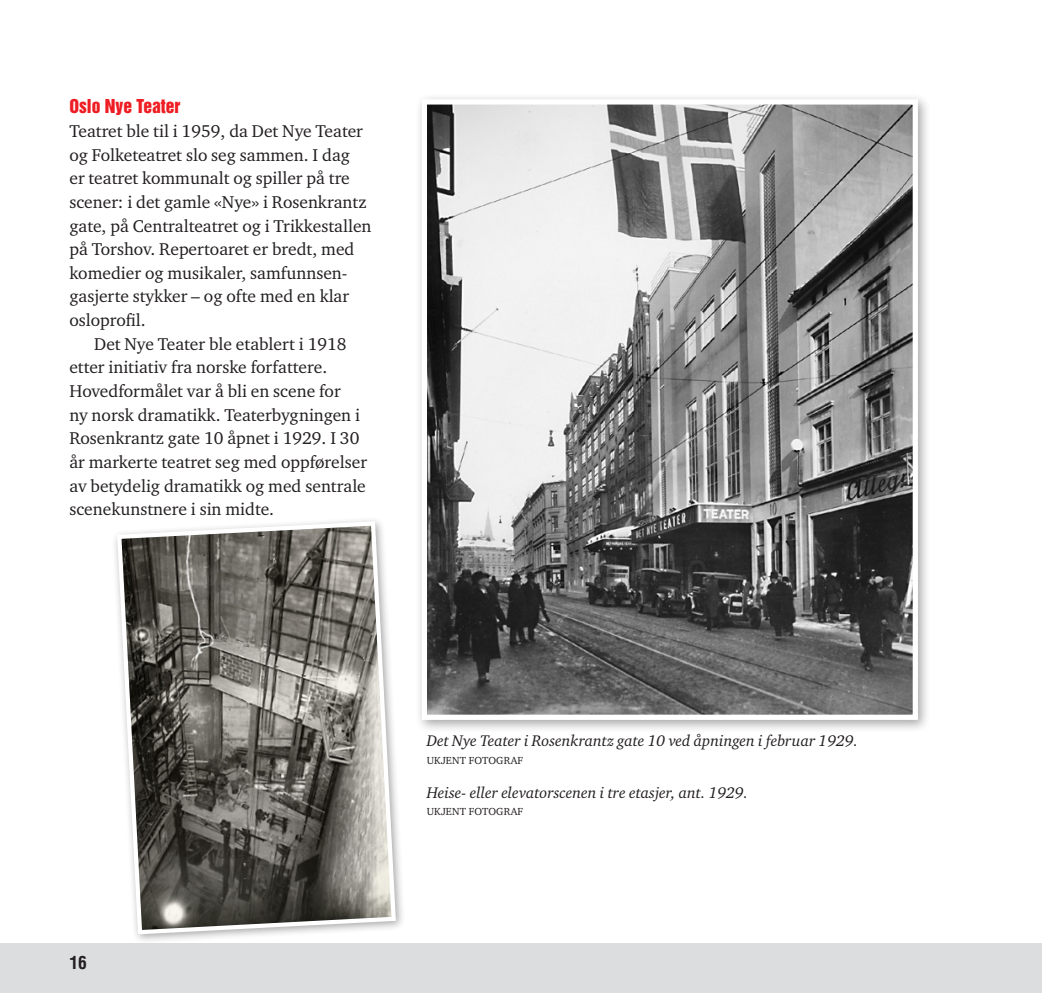
<style>
.page{position:relative;width:1042px;height:993px;background:#fff}
.page>*{position:absolute;margin:0;border:0;box-sizing:border-box;transform-origin:0 0}
.t1{font:17.5px/23.6px "Charter ITC Pro";color:#231f20}
.t2{font:17.5px "Helvetica Inserat";color:#ee1d23}
.t3{font:700 condensed 17.5px "Helvetica";color:#231f20}
.t4{font:italic 15.75px "Charter ITC Pro";color:#231f20}
.t5{font:10.5px "Charter ITC Pro";letter-spacing:.015em;color:#231f20}
</style>
<div class="page">
<div style="left:0;top:943px;width:1042px;height:49px;background:#dcdddf"></div>
<div style="left:415px;top:93px;width:516px;height:639px;background:#231f20;opacity:.4"></div>
<img style="left:428px;top:105px;width:484px;height:608px">
<div style="left:422px;top:99px;width:496px;height:620px;border:5px solid #fff"></div>
<div style="left:112px;top:515px;width:294px;height:429px;background:#231f20;opacity:.4"></div>
<svg style="left:115px;top:519px;width:283px;height:417px;background:#827f7a"></svg>
<p class="t2" style="left:69px;top:96px;width:112px">Oslo Nye Teater</p>
<p class="t1" style="left:69px;top:119px;width:304px">Teatret ble til i 1959, da Det Nye Teater og Folketeatret slo seg sammen. I dag<br>er teatret kommunalt og spiller på tre scener: i det gamle «Nye» i Rosenkrantz gate, på Centralteatret og i Trikkestallen på Torshov. Repertoaret er bredt, med komedier og musikaler, samfunnsen&shy;gasjerte stykker – og ofte med en klar osloprofil.</p>
<p class="t1" style="left:69px;top:331px;width:299px;text-indent:25px">Det Nye Teater ble etablert i 1918 etter initiativ fra norske forfattere.<br>Hovedformålet var å bli en scene for<br>ny norsk dramatikk. Teaterbygningen i Rosenkrantz gate 10 åpnet i 1929. I 30 år markerte teatret seg med oppførelser av betydelig dramatikk og med sentrale scenekunstnere i sin midte.</p>
<p class="t3" style="left:69px;top:950px;width:19px">16</p>
<p class="t4" style="left:427px;top:730px;width:433px">Det Nye Teater i Rosenkrantz gate 10 ved åpningen i februar 1929.</p>
<p class="t5" style="left:427px;top:753px;width:98px">UKJENT FOTOGRAF</p>
<p class="t4" style="left:427px;top:782px;width:323px">Heise- eller elevatorscenen i tre etasjer, ant. 1929.</p>
<p class="t5" style="left:427px;top:804px;width:98px">UKJENT FOTOGRAF</p>
</div>
